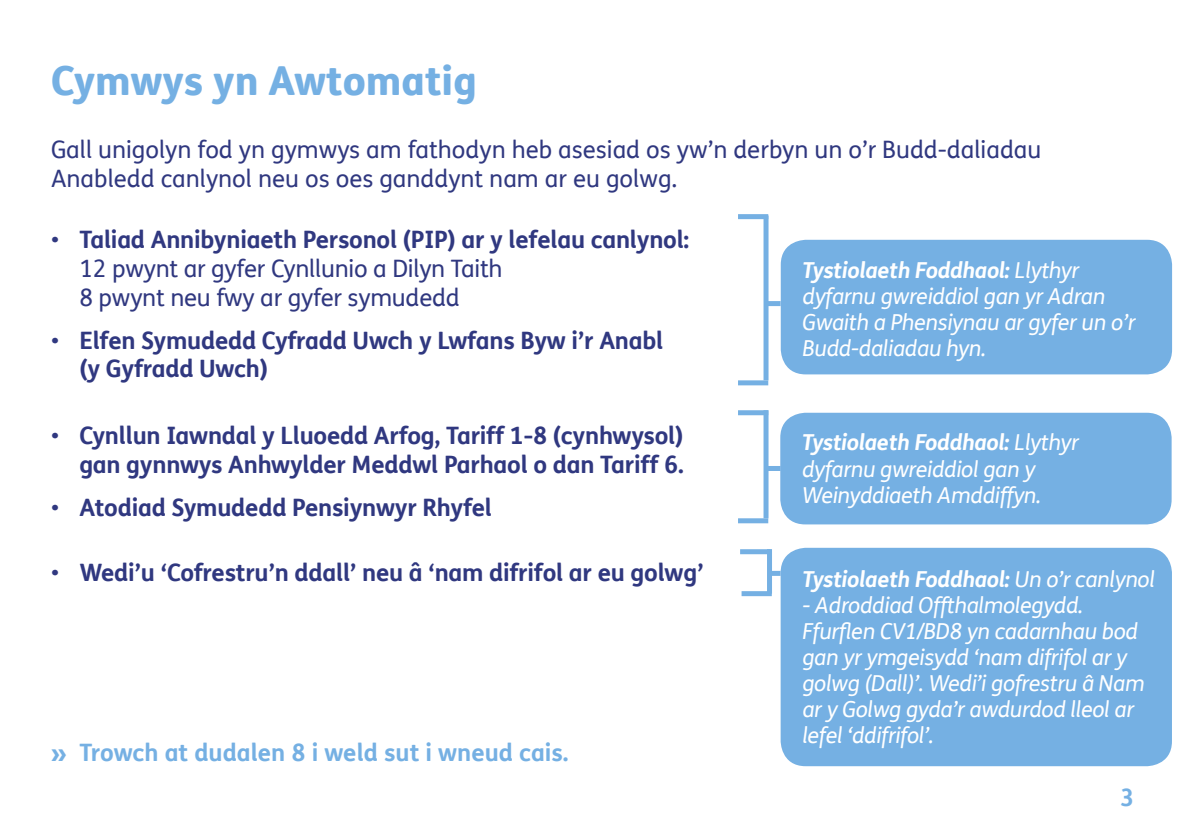
<style>
.page{position:relative;width:1191px;height:840px;background:#fff}
.page>*{position:absolute;margin:0;border:0;box-sizing:border-box;transform-origin:0 0}
.Heading{font:800 40px "FS Me";color:#75b0e3}
.t1{font:700 24px/28.8px "FS Me";letter-spacing:-.01em;color:#303880}
.Body{font:24px/28.8px "FS Me";color:#303880}
.t2{font:700 24px "FS Me";color:#75b0e3}
.Evidence_Title{font:italic 22px/26px "FS Me";letter-spacing:-.015em;color:#fff}
.White_Evidence_Text{font:italic 22px/26px "FS Me";letter-spacing:-.015em;color:#fff}
.White_Evidence_Text-2{font:italic 700 22px "FS Me";letter-spacing:-.015em;color:#fff}
.s1{font-weight:700}
.s2{font-weight:400}
.s3{font-family:"Gill Sans"}
</style>
<div class="page">
<div style="left:738px;top:214px;width:30px;height:5px;background:#75b0e3"></div>
<div style="left:738px;top:380px;width:30px;height:5px;background:#75b0e3"></div>
<div style="left:763px;top:215px;width:5px;height:165px;background:#75b0e3"></div>
<div style="left:766px;top:301px;width:14px;height:5px;background:#75b0e3"></div>
<div style="left:740px;top:549px;width:30px;height:5px;background:#75b0e3"></div>
<svg style="left:741px;top:591px;width:31px;height:4px"></svg>
<div style="left:767px;top:549px;width:5px;height:44px;background:#75b0e3"></div>
<div style="left:768px;top:570px;width:12px;height:5px;background:#75b0e3"></div>
<div style="left:781px;top:241px;width:390px;height:132px;background:#75b0e3;border-radius:24px"></div>
<div style="left:780px;top:240px;width:392px;height:134px;border:2px solid #75b0e3;border-radius:24px"></div>
<div style="left:781px;top:548px;width:390px;height:216px;background:#75b0e3;border-radius:24px"></div>
<div style="left:780px;top:547px;width:392px;height:218px;border:2px solid #75b0e3;border-radius:24px"></div>
<div style="left:781px;top:413px;width:389px;height:110px;background:#75b0e3;border-radius:24px"></div>
<div style="left:780px;top:412px;width:391px;height:112px;border:2px solid #75b0e3;border-radius:24px"></div>
<div style="left:738px;top:410px;width:30px;height:5px;background:#75b0e3"></div>
<div style="left:738px;top:518px;width:30px;height:5px;background:#75b0e3"></div>
<div style="left:763px;top:410px;width:5px;height:108px;background:#75b0e3"></div>
<div style="left:766px;top:465px;width:14px;height:5px;background:#75b0e3"></div>
<p class="Heading" style="left:51px;top:49px;width:427px">Cymwys yn Awtomatig</p>
<p class="Body" style="left:51px;top:135px;width:992px">Gall unigolyn fod yn gymwys am fathodyn heb asesiad os yw’n derbyn un o’r Budd-daliadau<br>Anabledd canlynol neu os oes ganddynt nam ar eu golwg.</p>
<p class="Body" style="left:79px;top:224px;width:611px;text-indent:-28px">• <span class="s1">Taliad Annibyniaeth Personol (PIP) ar y lefelau canlynol:<br></span>12 pwynt ar gyfer Cynllunio a Dilyn Taith<br>8 pwynt neu fwy ar gyfer symudedd</p>
<p class="t1" style="left:79px;top:324px;width:585px;text-indent:-28px"><span class="s2">•</span> Elfen Symudedd Cyfradd Uwch y Lwfans Byw i’r Anabl (y Gyfradd Uwch)</p>
<p class="t1" style="left:51px;top:419px;width:634px;text-align:right"><span class="s2">•</span> Cynllun Iawndal y Lluoedd Arfog, Tariff 1-8 (cynhwysol) gan gynnwys Anhwylder Meddwl Parhaol o dan Tariff 6.</p>
<p class="t1" style="left:51px;top:491px;width:442px"><span class="s2">•</span> Atodiad Symudedd Pensiynwyr Rhyfel</p>
<p class="t1" style="left:51px;top:556px;width:654px"><span class="s2">•</span> Wedi’u ‘Cofrestru’n ddall’ neu â ‘nam difrifol ar eu golwg’</p>
<p class="t2" style="left:51px;top:733px;width:519px"><span class="s3">»</span> Trowch at dudalen 8 i weld sut i wneud cais.</p>
<p class="Evidence_Title" style="left:802px;top:256px;width:334px"><span class="s1">Tystiolaeth Foddhaol:</span> Llythyr dyfarnu gwreiddiol gan yr Adran<br>Gwaith a Phensiynau ar gyfer un o’r<br>Budd-daliadau hyn.</p>
<p class="Evidence_Title" style="left:802px;top:429px;width:278px"><span class="s1">Tystiolaeth Foddhaol:</span> Llythyr dyfarnu gwreiddiol gan y<br>Weinyddiaeth Amddiffyn.</p>
<p class="White_Evidence_Text-2" style="left:802px;top:561px;width:354px">Tystiolaeth Foddhaol: <span class="s2">Un o’r canlynol</span></p>
<p class="White_Evidence_Text" style="left:802px;top:591px;width:344px">- Adroddiad Offthalmolegydd.<br>Ffurflen CV1/BD8 yn cadarnhau bod gan yr ymgeisydd ‘nam difrifol ar y golwg (Dall)’. Wedi’i gofrestru â Nam ar y Golwg gyda’r awdurdod lleol ar lefel ‘ddifrifol’.</p>
<p class="t2" style="left:1120px;top:778px;width:16px">3</p>
</div>
